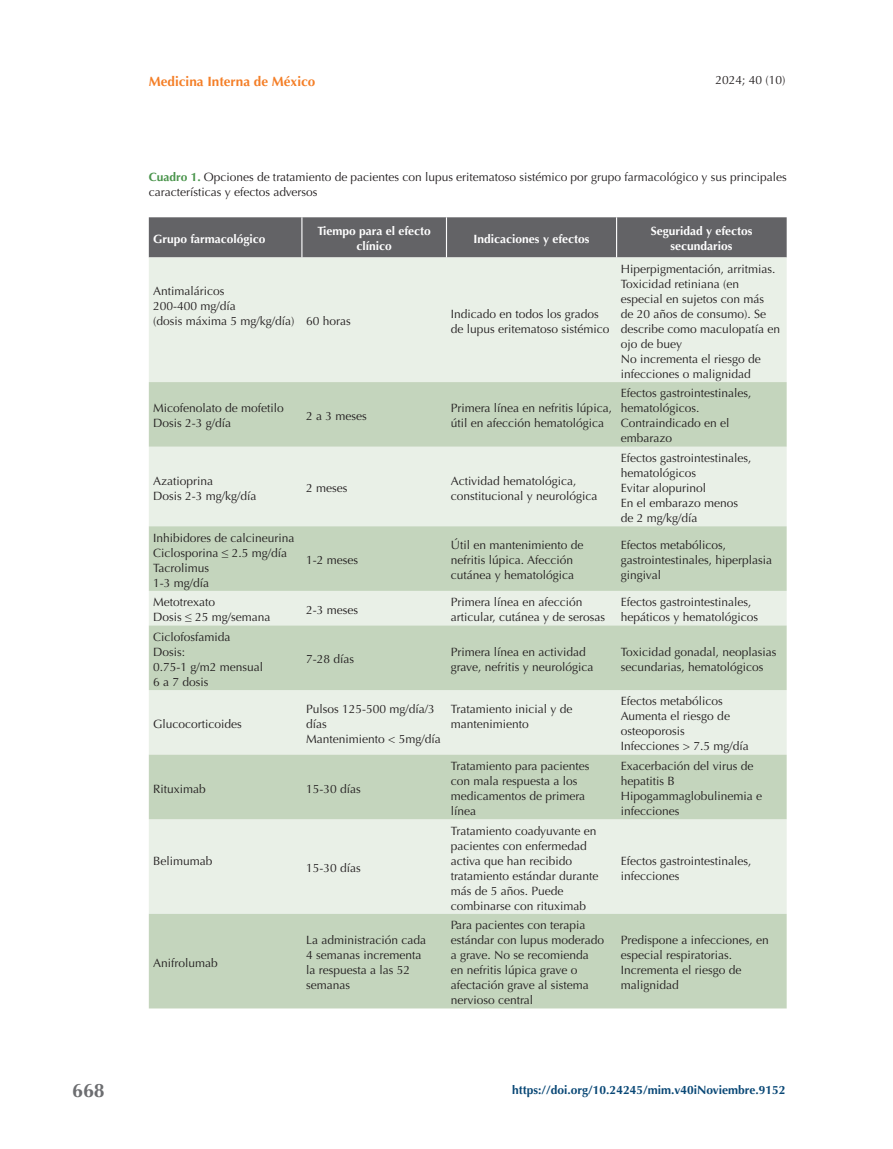
<style>
.page{position:relative;width:893px;height:1149px;background:#fff}
.page>*{position:absolute;margin:0;border:0;box-sizing:border-box;transform-origin:0 0}
.t1{font:700 19.5px "Optima";color:#6c6d70}
.t2{font:700 13.5px "Optima";color:#f47f28}
.t3{font:12px/15px "Optima";color:#231f20}
.t4{font:700 12px/15px "Optima";color:#fff;text-align:center}
.t5{font:700 12px "Optima";color:#0a4876}
.s1{font-weight:700;color:#4b954d}
</style>
<div class="page">
<div style="left:149px;top:217px;width:638px;height:40px;background:#636366"></div>
<div style="left:149px;top:257px;width:638px;height:125px;background:#e9f0e7"></div>
<svg style="left:149px;top:382px;width:638px;height:626px;background:#d4e0cf"></svg>
<hr style="left:301px;top:217px;width:1px;height:40px;background:#fff">
<hr style="left:446px;top:217px;width:1px;height:40px;background:#fff">
<hr style="left:616px;top:217px;width:1px;height:40px;background:#fff">
<h1 class="t1" style="left:72px;top:1079px;width:34px">668</h1>
<p class="t2" style="left:149px;top:73px;width:168px">Medicina Interna de México</p>
<p class="t3" style="left:715px;top:73px;width:72px">2024; 40 (10)</p>
<p class="t3" style="left:149px;top:170px;width:639px"><span class="s1">Cuadro 1.</span> Opciones de tratamiento de pacientes con lupus eritematoso sistémico por grupo farmacológico y sus principales características y efectos adversos</p>
<p class="t4" style="left:153px;top:231px;width:114px">Grupo farmacológico</p>
<p class="t4" style="left:317px;top:224px;width:115px">Tiempo para el efecto clínico</p>
<p class="t4" style="left:474px;top:231px;width:117px">Indicaciones y efectos</p>
<p class="t4" style="left:651px;top:224px;width:103px">Seguridad y efectos secundarios</p>
<p class="t3" style="left:153px;top:284px;width:199px">Antimaláricos<br>200-400 mg/día<br>(dosis máxima 5 mg/kg/día) 60 horas</p>
<p class="t3" style="left:621px;top:261px;width:161px">Hiperpigmentación, arritmias.<br>Toxicidad retiniana (en especial en sujetos con más<br>de 20 años de consumo). Se describe como maculopatía en ojo de buey<br>No incrementa el riesgo de infecciones o malignidad</p>
<p class="t3" style="left:451px;top:306px;width:160px">Indicado en todos los grados de lupus eritematoso sistémico</p>
<p class="t3" style="left:153px;top:401px;width:132px">Micofenolato de mofetilo<br>Dosis 2-3 g/día</p>
<p class="t3" style="left:306px;top:408px;width:62px">2 a 3 meses</p>
<p class="t3" style="left:451px;top:401px;width:163px">Primera línea en nefritis lúpica, útil en afección hematológica</p>
<p class="t3" style="left:153px;top:473px;width:105px">Azatioprina<br>Dosis 2-3 mg/kg/día</p>
<p class="t3" style="left:306px;top:480px;width:43px">2 meses</p>
<p class="t3" style="left:451px;top:473px;width:148px">Actividad hematológica, constitucional y neurológica</p>
<p class="t3" style="left:621px;top:386px;width:132px">Efectos gastrointestinales, hematológicos.<br>Contraindicado en el embarazo</p>
<p class="t3" style="left:621px;top:450px;width:132px">Efectos gastrointestinales, hematológicos<br>Evitar alopurinol<br>En el embarazo menos de 2 mg/kg/día</p>
<p class="t3" style="left:153px;top:530px;width:143px">Inhibidores de calcineurina<br>Ciclosporina ≤ 2.5 mg/día<br>Tacrolimus<br>1-3 mg/día</p>
<p class="t3" style="left:306px;top:552px;width:54px">1-2 meses</p>
<p class="t3" style="left:451px;top:537px;width:134px">Útil en mantenimiento de nefritis lúpica. Afección cutánea y hematológica</p>
<p class="t3" style="left:621px;top:537px;width:153px">Efectos metabólicos, gastrointestinales, hiperplasia gingival</p>
<p class="t3" style="left:153px;top:594px;width:119px">Metotrexato<br>Dosis ≤ 25 mg/semana</p>
<p class="t3" style="left:306px;top:602px;width:54px">2-3 meses</p>
<p class="t3" style="left:451px;top:594px;width:156px">Primera línea en afección articular, cutánea y de serosas</p>
<p class="t3" style="left:621px;top:594px;width:139px">Efectos gastrointestinales, hepáticos y hematológicos</p>
<p class="t3" style="left:153px;top:629px;width:112px">Ciclofosfamida<br>Dosis:<br>0.75-1 g/m2 mensual<br>6 a 7 dosis</p>
<p class="t3" style="left:306px;top:651px;width:50px">7-28 días</p>
<p class="t3" style="left:451px;top:644px;width:144px">Primera línea en actividad grave, nefritis y neurológica</p>
<p class="t3" style="left:621px;top:644px;width:157px">Toxicidad gonadal, neoplasias secundarias, hematológicos</p>
<p class="t3" style="left:153px;top:716px;width:90px">Glucocorticoides</p>
<p class="t3" style="left:306px;top:701px;width:136px">Pulsos 125-500 mg/día/3 días<br>Mantenimiento &lt; 5mg/día</p>
<p class="t3" style="left:451px;top:701px;width:123px">Tratamiento inicial y de mantenimiento</p>
<p class="t3" style="left:621px;top:693px;width:129px">Efectos metabólicos<br>Aumenta el riesgo de osteoporosis<br>Infecciones &gt; 7.5 mg/día</p>
<p class="t3" style="left:153px;top:780px;width:54px">Rituximab</p>
<p class="t3" style="left:306px;top:780px;width:56px">15-30 días</p>
<p class="t3" style="left:153px;top:852px;width:61px">Belimumab</p>
<p class="t3" style="left:153px;top:955px;width:66px">Anifrolumab</p>
<p class="t3" style="left:306px;top:860px;width:56px">15-30 días</p>
<p class="t3" style="left:306px;top:932px;width:121px">La administración cada<br>4 semanas incrementa la respuesta a las 52 semanas</p>
<p class="t3" style="left:451px;top:758px;width:140px">Tratamiento para pacientes con mala respuesta a los medicamentos de primera línea</p>
<p class="t3" style="left:621px;top:758px;width:143px">Exacerbación del virus de hepatitis B<br>Hipogammaglobulinemia e infecciones</p>
<p class="t3" style="left:451px;top:822px;width:149px">Tratamiento coadyuvante en pacientes con enfermedad activa que han recibido tratamiento estándar durante más de 5 años. Puede combinarse con rituximab</p>
<p class="t3" style="left:451px;top:917px;width:155px">Para pacientes con terapia estándar con lupus moderado a grave. No se recomienda en nefritis lúpica grave o afectación grave al sistema nervioso central</p>
<p class="t3" style="left:621px;top:852px;width:132px">Efectos gastrointestinales, infecciones</p>
<p class="t3" style="left:621px;top:932px;width:150px">Predispone a infecciones, en especial respiratorias.<br>Incrementa el riesgo de malignidad</p>
<p class="t5" style="left:512px;top:1082px;width:275px">https://doi.org/10.24245/mim.v40iNoviembre.9152</p>
</div>
